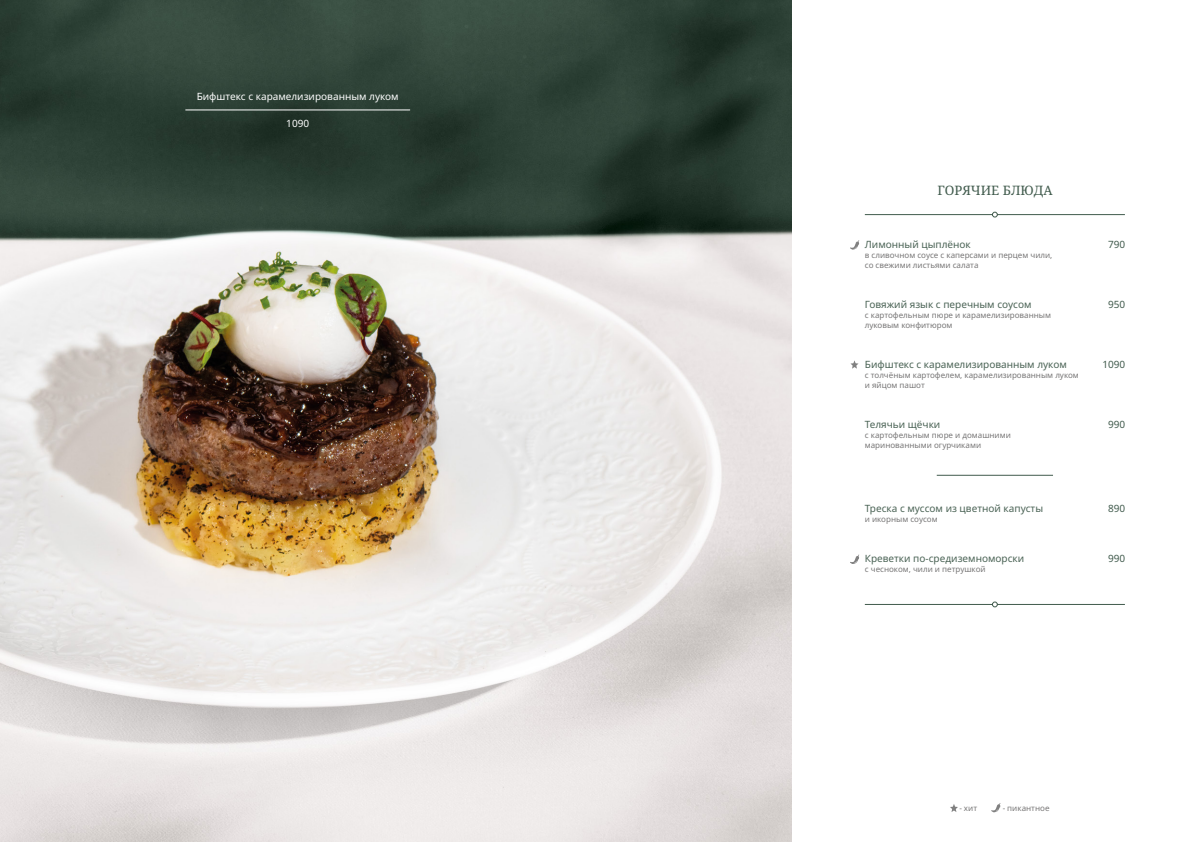
<style>
.page{position:relative;width:1191px;height:842px;background:#fff}
.page>*{position:absolute;margin:0;border:0;box-sizing:border-box;transform-origin:0 0}
.t1{font:13px "Noto Serif";color:#415b4d}
.t2{font:10px "Noto Sans";color:#496254}
.t3{font:10px "Noto Sans";color:#fff}
.t4{font:10px "Noto Sans";color:#415b4d}
.t5{font:8px/10px "Noto Sans";color:#777676}
</style>
<div class="page">
<img style="left:0;top:0;width:791px;height:842px">
<hr style="left:186px;top:110px;width:224px;height:1px;background:#fff">
<svg style="left:950px;top:804px;width:8px;height:8px"></svg>
<svg style="left:991px;top:803px;width:9px;height:9px"></svg>
<svg style="left:864px;top:212px;width:261px;height:6px"></svg>
<svg style="left:864px;top:601px;width:261px;height:6px"></svg>
<hr style="left:936px;top:475px;width:117px;height:1px;background:#415b4d">
<svg style="left:850px;top:240px;width:9px;height:10px"></svg>
<svg style="left:850px;top:554px;width:9px;height:10px"></svg>
<svg style="left:850px;top:360px;width:8px;height:9px"></svg>
<p class="t3" style="left:197px;top:90px;width:203px">Бифштекс с карамелизированным луком</p>
<p class="t3" style="left:286px;top:117px;width:24px">1090</p>
<h1 class="t1" style="left:937px;top:182px;width:117px">ГОРЯЧИЕ БЛЮДА</h1>
<p class="t2" style="left:865px;top:239px;width:108px">Лимонный цыплёнок</p>
<p class="t5" style="left:865px;top:250px;width:189px">в сливочном соусе с каперсами и перцем чили, со свежими листьями салата</p>
<p class="t2" style="left:865px;top:299px;width:168px">Говяжий язык с перечным соусом</p>
<p class="t5" style="left:865px;top:310px;width:188px">с картофельным пюре и карамелизированным луковым конфитюром</p>
<p class="t2" style="left:865px;top:359px;width:203px">Бифштекс с карамелизированным луком</p>
<p class="t5" style="left:865px;top:370px;width:216px">с толчёным картофелем, карамелизированным луком и яйцом пашот</p>
<p class="t2" style="left:865px;top:419px;width:77px">Телячьи щёчки</p>
<p class="t5" style="left:865px;top:430px;width:147px">с картофельным пюре и домашними маринованными огурчиками</p>
<p class="t2" style="left:865px;top:503px;width:180px">Треска с муссом из цветной капусты</p>
<p class="t5" style="left:865px;top:514px;width:74px">и икорным соусом</p>
<p class="t2" style="left:865px;top:553px;width:161px">Креветки по-средиземноморски</p>
<p class="t5" style="left:865px;top:564px;width:122px">с чесноком, чили и петрушкой</p>
<p class="t4" style="left:1108px;top:239px;width:19px">790</p>
<p class="t4" style="left:1108px;top:299px;width:19px">950</p>
<p class="t4" style="left:1102px;top:359px;width:24px">1090</p>
<p class="t4" style="left:1108px;top:419px;width:19px">990</p>
<p class="t4" style="left:1108px;top:503px;width:19px">890</p>
<p class="t4" style="left:1108px;top:553px;width:19px">990</p>
<p class="t5" style="left:959px;top:803px;width:19px">- хит</p>
<p class="t5" style="left:1002px;top:803px;width:48px">- пикантное</p>
</div>
